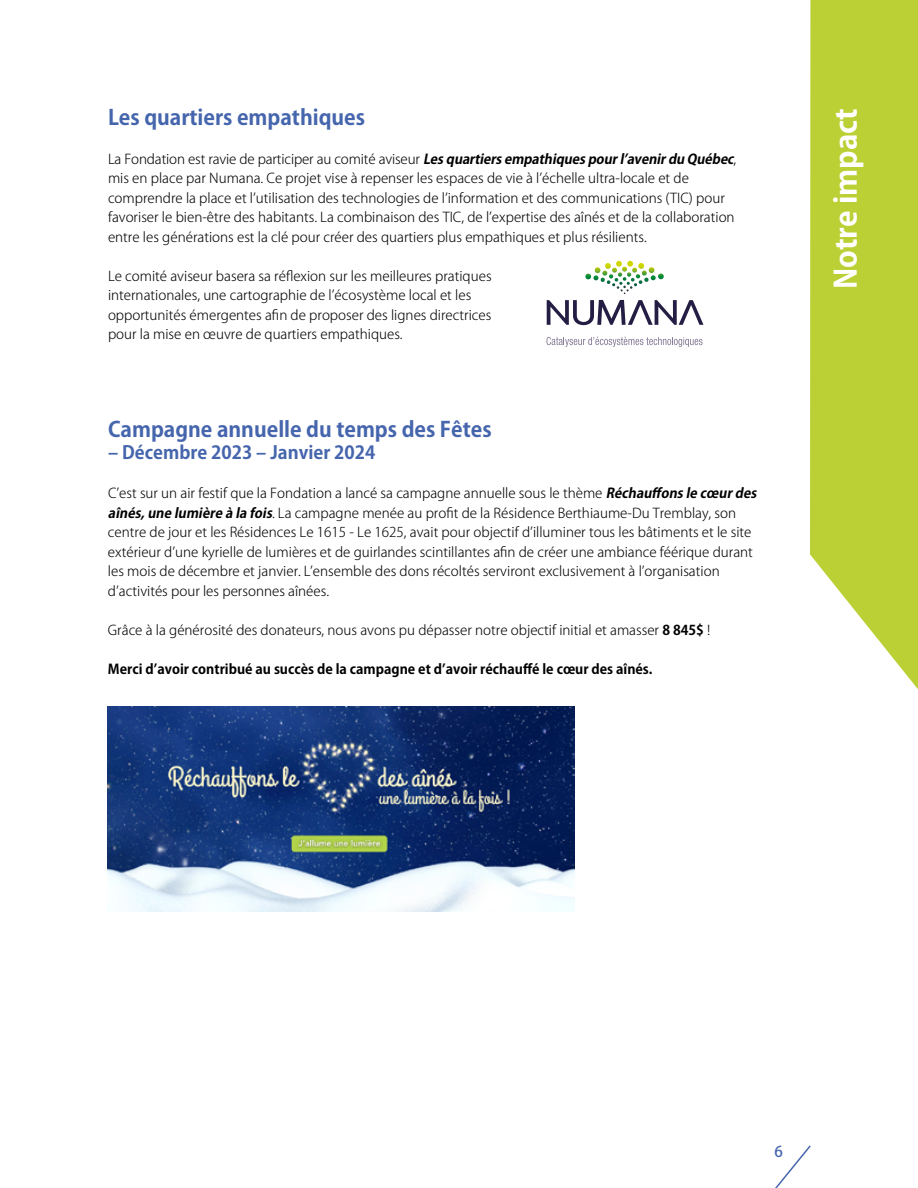
<style>
.page{position:relative;width:918px;height:1188px;background:#fff}
.page>*{position:absolute;margin:0;border:0;box-sizing:border-box;transform-origin:0 0}
.t1{font:700 30px "Koz Go Pro";color:#fff}
.t2{font:700 21px "Koz Go Pro";color:#4565ad}
.t3{font:700 18px "Koz Go Pro";color:#4565ad}
.t4{font:500 15px "Koz Go Pro";color:#4565ad}
.t5{font:300 13.5px/19.5px "Koz Go Pro";color:#000}
.t6{font:700 13.5px "Koz Go Pro";color:#000}
.s1{font-weight:700;font-style:italic}
.s2{font-weight:700}
</style>
<div class="page">
<svg style="left:810px;top:0;width:108px;height:689px;background:#c4d650"></svg>
<svg style="left:775px;top:1145px;width:36px;height:43px"></svg>
<svg style="left:547px;top:300px;width:157px;height:25px"></svg>
<svg style="left:585px;top:261px;width:79px;height:33px"></svg>
<svg style="left:546px;top:337px;width:157px;height:10px"></svg>
<img style="left:108px;top:706px;width:466px;height:205px">
<h2 class="t2" style="left:108px;top:104px;width:259px">Les quartiers empathiques</h2>
<p class="t5" style="left:108px;top:149px;width:631px">La Fondation est ravie de participer au comité aviseur <span class="s1">Lesquartiersempathiquespourl’avenirdu Québec</span>, mis en place par Numana. Ce projet vise à repenser les espaces de vie à l’échelle ultra-locale et de comprendre la place et l’utilisation des technologies de l’information et des communications (TIC) pour favoriser le bien-être des habitants. La combinaison des TIC, de l’expertise des aînés et de la collaboration entre les générations est la clé pour créer des quartiers plus empathiques et plus résilients.</p>
<p class="t5" style="left:108px;top:266px;width:385px">Le comité aviseur basera sa réflexion sur les meilleures pratiques internationales, une cartographie de l’écosystème local et les opportunités émergentes afin de proposer des lignes directrices pour la mise en œuvre de quartiers empathiques.</p>
<h2 class="t2" style="left:108px;top:416px;width:385px">Campagne annuelle du temps des Fêtes</h2>
<h3 class="t3" style="left:108px;top:441px;width:269px">– Décembre 2023 – Janvier 2024</h3>
<p class="t5" style="left:108px;top:484px;width:653px">C’est sur un air festif que la Fondation a lancé sa campagne annuelle sous le thème <span class="s1">Réchauffonsle cœurdes aînés,une lumière à la fois</span>. La campagne menée au profit de la Résidence Berthiaume-Du Tremblay, son centre de jour et les Résidences Le 1615 - Le 1625, avait pour objectif d’illuminer tous les bâtiments et le site extérieur d’une kyrielle de lumières et de guirlandes scintillantes afin de créer une ambiance féérique durant les mois de décembre et janvier. L’ensemble des dons récoltés serviront exclusivement à l’organisation d’activités pour les personnes aînées.</p>
<p class="t5" style="left:108px;top:620px;width:604px">Grâce à la générosité des donateurs, nous avons pu dépasser notre objectif initial et amasser <span class="s2">8 845$</span> !</p>
<p class="t6" style="left:108px;top:660px;width:546px">Merci d’avoir contribué au succès de la campagne et d’avoir réchauffé le cœur des aînés.</p>
<h1 class="t1" style="left:826px;top:289px;width:183px;rotate:-90deg">Notre impact</h1>
<p class="t4" style="left:774px;top:1142px;width:10px">6</p>
</div>
